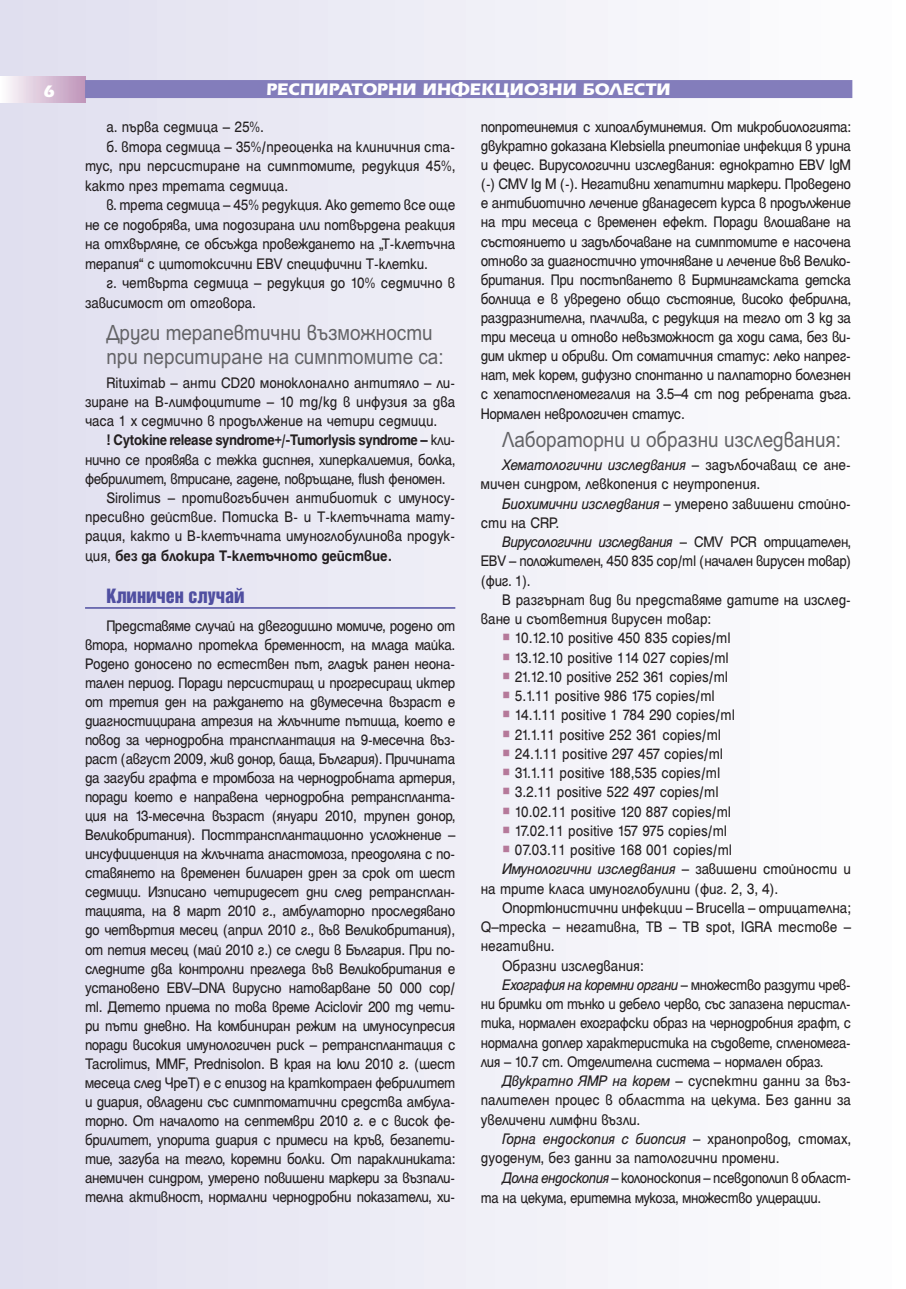
<style>
.page{position:relative;width:906px;height:1289px;background:#fff}
.page>*{position:absolute;margin:0;border:0;box-sizing:border-box;transform-origin:0 0}
.t1{font:21px/24px "SP Ariel";color:#636366;scale:.9 1}
.t2{font:700 18px "Erika Bg";color:#fff}
.t3{font:18px "Helvetica Inserat Cyr Upright";color:#504fa1}
.t4{font:16.5px/19px "Helen Bg";letter-spacing:-.01em;color:#231f20;text-align:justify;scale:.92 1}
.t5{font:16.5px "Helen Bg";letter-spacing:-.01em;color:#231f20;scale:.9 1}
.t6{font:16.5px/19.2px "Helen Bg";letter-spacing:-.01em;color:#231f20;text-align:justify;scale:.91 1}
.t7{font:16.5px "Helen Bg";letter-spacing:-.03em;color:#231f20;scale:.91 1}
.t8{font:16.5px "Helen Bg";letter-spacing:-.03em;color:#231f20;scale:.9 1}
.t9{font:italic 16.5px "Helen Bg";letter-spacing:-.015em;color:#231f20;scale:.92 1}
.t10{font:700 16.5px "Helen Bg";letter-spacing:-.02em;color:#231f20;scale:.91 1}
.t11{font:italic 16.5px "Helen Bg";letter-spacing:-.035em;color:#231f20;scale:.9 1}
.t12{font:700 16.5px "Helen Bg";color:#231f20;scale:.92 1}
.s1{font-weight:400}
.s2{font-style:italic}
.s3{color:#b5799a}
.s4{font-style:normal}
</style>
<div class="page">
<div style="left:1px;top:0;width:905px;height:1288px;background:linear-gradient(to right,#dfdeef,#feffff)"></div>
<div style="left:0;top:77px;width:85px;height:25px;background:linear-gradient(to right,#fdfcfd,#be94b9)"></div>
<div style="left:85px;top:80px;width:767px;height:18px;background:#837dbb"></div>
<hr style="left:85px;top:607px;width:370px;height:1px;background:#504fa1">
<p class="t2" style="left:43px;top:85px;width:13px">6</p>
<p class="t2" style="left:266px;top:83px;width:406px">РЕСПИРАТОРНИ ИНФЕКЦИОЗНИ БОЛЕСТИ</p>
<p class="t4" style="left:106px;top:119px;width:173px">а. първа седмица – 25%.</p>
<p class="t4" style="left:106px;top:138px;width:381px">б. втора седмица – 35%/преоценка на клиничния ста-</p>
<p class="t4" style="left:85px;top:158px;width:404px">тус, при персистиране на симптомите, редукция 45%,</p>
<p class="t4" style="left:85px;top:177px;width:222px">както през третата седмица.</p>
<p class="t4" style="left:106px;top:197px;width:381px">в. трета седмица – 45% редукция. Ако детето все още</p>
<p class="t4" style="left:85px;top:216px;width:404px">не се подобрява, има подозирана или потвърдена реакция</p>
<p class="t4" style="left:85px;top:236px;width:404px">на отхвърляне, се обсъжда провеждането на „Т-клетъчна</p>
<p class="t4" style="left:85px;top:255px;width:374px">терапия“ с цитотоксични EBV специфични Т-клетки.</p>
<p class="t4" style="left:106px;top:275px;width:381px">г. четвърта седмица – редукция до 10% седмично в</p>
<p class="t4" style="left:85px;top:294px;width:187px">зависимост от отговора.</p>
<p class="t1" style="left:106px;top:323px;width:376px">Други терапевтични възможности при перситиране на симптомите са:</p>
<p class="t4" style="left:85px;top:374px;width:404px;text-indent:21px">Rituximab – анти CD20 моноклонално антитяло – ли&shy;зиране на В-лимфоцитите – 10 mg/kg в инфузия за два часа 1 х седмично в продължение на четири седмици.</p>
<p class="t10" style="left:106px;top:434px;width:385px">! Cytokine release syndrome+/-Tumorlysis syndrome – <span class="s1">кли-</span></p>
<p class="t7" style="left:85px;top:454px;width:408px">нично се проявява с тежка диспнея, хиперкалиемия, болка,</p>
<p class="t7" style="left:85px;top:473px;width:397px">фебрилитет, втрисане, гадене, повръщане, flush феномен.</p>
<p class="t4" style="left:106px;top:489px;width:381px">Sirolimus – противогъбичен антибиотик с имуносу-</p>
<p class="t4" style="left:85px;top:509px;width:404px">пресивно действие. Потиска В- и Т-клетъчната мату-</p>
<p class="t4" style="left:85px;top:528px;width:404px">рация, както и В-клетъчната имуноглобулинова продук-</p>
<p class="t12" style="left:85px;top:550px;width:335px"><span class="s1">ция,</span> без да блокира Т-клетъчното действие.</p>
<p class="t3" style="left:106px;top:588px;width:140px">Клиничен случай</p>
<p class="t4" style="left:85px;top:617px;width:404px;text-indent:21px">Представяме случай на двегодишно момиче, родено от втора, нормално протекла бременност, на млада майка.<br>Родено доносено по естествен път, гладък ранен неона&shy;тален период. Поради персистиращ и прогресиращ иктер от третия ден на раждането на двумесечна възраст е диагностицирана атрезия на жлъчните пътища, което е повод за чернодробна трансплантация на 9-месечна въз&shy;раст (август 2009, жив донор, баща, България). Причината да загуби графта е тромбоза на чернодробната артерия, поради което е направена чернодробна ретранспланта&shy;ция на 13-месечна възраст (януари 2010, трупен донор, Великобритания). Посттрансплантационно усложнение – инсуфициенция на жлъчната анастомоза, преодоляна с по&shy;ставянето на временен билиарен дрен за срок от шест седмици. Изписано четиридесет дни след ретрансплан&shy;тацията, на 8 март 2010 г., амбулаторно проследявано до четвъртия месец (април 2010 г., във Великобритания), от петия месец (май 2010 г.) се следи в България. При по&shy;следните два контролни прегледа във Великобритания е установено EBV–DNA вирусно натоварване 50 000 cop/ ml. Детето приема по това време Aciclovir 200 mg чети&shy;ри пъти дневно. На комбиниран режим на имуносупресия поради високия имунологичен риск – ретрансплантация с Tacrolimus, MMF, Prednisolon. В края на юли 2010 г. (шест месеца след ЧреТ) е с епизод на краткотраен фебрилитет и диария, овладени със симптоматични средства амбула&shy;торно. От началото на септември 2010 г. е с висок фе&shy;брилитет, упорита диария с примеси на кръв, безапети&shy;тие, загуба на тегло, коремни болки. От параклиниката: анемичен синдром, умерено повишени маркери за възпали&shy;телна активност, нормални чернодробни показатели, хи-</p>
<p class="t4" style="left:481px;top:119px;width:404px">попротеинемия с хипоалбуминемия. От микробиологията: двукратно доказана Klebsiella pneumoniae инфекция в урина и фецес. Вирусологични изследвания: еднократно EBV IgM (-) CMV Ig M (-). Негативни хепатитни маркери. Проведено е антибиотично лечение дванадесет курса в продължение на три месеца с временен ефект. Поради влошаване на състоянието и задълбочаване на симптомите е насочена отново за диагностично уточняване и лечение във Велико&shy;британия. При постъпването в Бирмингамската детска болница е в увредено общо състояние, високо фебрилна, раздразнителна, плачлива, с редукция на тегло от 3 kg за три месеца и отново невъзможност да ходи сама, без ви&shy;дим иктер и обриви. От соматичния статус: леко напрег&shy;нат, мек корем, дифузно спонтанно и палпаторно болезнен с хепатоспленомегалия на 3.5–4 сm под ребрената дъга.<br>Нормален неврологичен статус.</p>
<p class="t1" style="left:502px;top:429px;width:378px">Лабораторни и образни изследвания:</p>
<p class="t4" style="left:481px;top:456px;width:404px;text-indent:21px"><span class="s2">Хематологични изследвания</span> – задълбочаващ се ане&shy;мичен синдром, левкопения с неутропения.</p>
<p class="t4" style="left:481px;top:495px;width:404px;text-indent:21px"><span class="s2">Биохимични изследвания</span> – умерено завишени стойно&shy;сти на CRP.</p>
<p class="t6" style="left:481px;top:533px;width:408px;text-indent:21px"><span class="s2">Вирусологични изследвания</span> – CMV PCR отрицателен, ЕВV – положителен, 450 835 cop/ml (начален вирусен товар) (фиг. 1).</p>
<p class="t4" style="left:481px;top:591px;width:404px;text-indent:21px">В разгърнат вид ви представяме датите на изслед&shy;ване и съответния вирусен товар:</p>
<p class="t4" style="left:502px;top:630px;width:250px"><span class="s3">○</span> 10.12.10 positive 450 835 copies/ml</p>
<p class="t4" style="left:502px;top:649px;width:248px"><span class="s3">○</span> 13.12.10 positive 114 027 copies/ml</p>
<p class="t4" style="left:502px;top:668px;width:247px"><span class="s3">○</span> 21.12.10 positive 252 361 copies/ml</p>
<p class="t4" style="left:502px;top:687px;width:233px"><span class="s3">○</span> 5.1.11 positive 986 175 copies/ml</p>
<p class="t4" style="left:502px;top:707px;width:255px"><span class="s3">○</span> 14.1.11 positive 1 784 290 copies/ml</p>
<p class="t4" style="left:502px;top:726px;width:240px"><span class="s3">○</span> 21.1.11 positive 252 361 copies/ml</p>
<p class="t4" style="left:502px;top:745px;width:242px"><span class="s3">○</span> 24.1.11 positive 297 457 copies/ml</p>
<p class="t4" style="left:502px;top:764px;width:239px"><span class="s3">○</span> 31.1.11 positive 188,535 copies/ml</p>
<p class="t4" style="left:502px;top:784px;width:237px"><span class="s3">○</span> 3.2.11 positive 522 497 copies/ml</p>
<p class="t4" style="left:502px;top:803px;width:250px"><span class="s3">○</span> 10.02.11 positive 120 887 copies/ml</p>
<p class="t4" style="left:502px;top:822px;width:246px"><span class="s3">○</span> 17.02.11 positive 157 975 copies/ml</p>
<p class="t4" style="left:502px;top:841px;width:251px"><span class="s3">○</span> 07.03.11 positive 168 001 copies/ml</p>
<p class="t9" style="left:502px;top:863px;width:381px">Имунологични изследвания <span class="s4">– завишени стойности и</span></p>
<p class="t4" style="left:481px;top:880px;width:325px">на трите класа имуноглобулини (фиг. 2, 3, 4).</p>
<p class="t4" style="left:502px;top:899px;width:381px">Опортюнистични инфекции – Brucella – отрицателна;</p>
<p class="t4" style="left:481px;top:918px;width:404px">Q–треска – негативна, TB – TB spot, IGRA тестове –</p>
<p class="t4" style="left:481px;top:937px;width:82px">негативни.</p>
<p class="t4" style="left:502px;top:957px;width:155px">Образни изследвания:</p>
<p class="t11" style="left:502px;top:979px;width:389px">Ехография на коремни органи <span class="s4">– множество раздути чрев-</span></p>
<p class="t5" style="left:481px;top:998px;width:413px">ни бримки от тънко и дебело черво, със запазена перистал-</p>
<p class="t5" style="left:481px;top:1017px;width:413px">тика, нормален ехографски образ на чернодробния графт, с</p>
<p class="t8" style="left:481px;top:1036px;width:413px">нормална доплер характеристика на съдовете, спленомега-</p>
<p class="t5" style="left:481px;top:1056px;width:382px">лия – 10.7 сm. Отделителна система – нормален образ.</p>
<p class="t4" style="left:502px;top:1072px;width:381px"><span class="s2">Двукратно ЯМР на корем</span> – суспектни данни за въз-</p>
<p class="t4" style="left:481px;top:1091px;width:404px">палителен процес в областта на цекума. Без данни за</p>
<p class="t4" style="left:481px;top:1111px;width:175px">увеличени лимфни възли.</p>
<p class="t9" style="left:502px;top:1133px;width:381px">Горна ендоскопия с биопсия <span class="s4">– хранопровод, стомах,</span></p>
<p class="t4" style="left:481px;top:1149px;width:326px">дуоденум, без данни за патологични промени.</p>
<p class="t5" style="left:502px;top:1172px;width:389px"><span class="s2">Долна ендоскопия</span> – колоноскопия – псевдополип в област-</p>
<p class="t8" style="left:481px;top:1191px;width:379px">та на цекума, еритемна мукоза, множество улцерации.</p>
</div>
